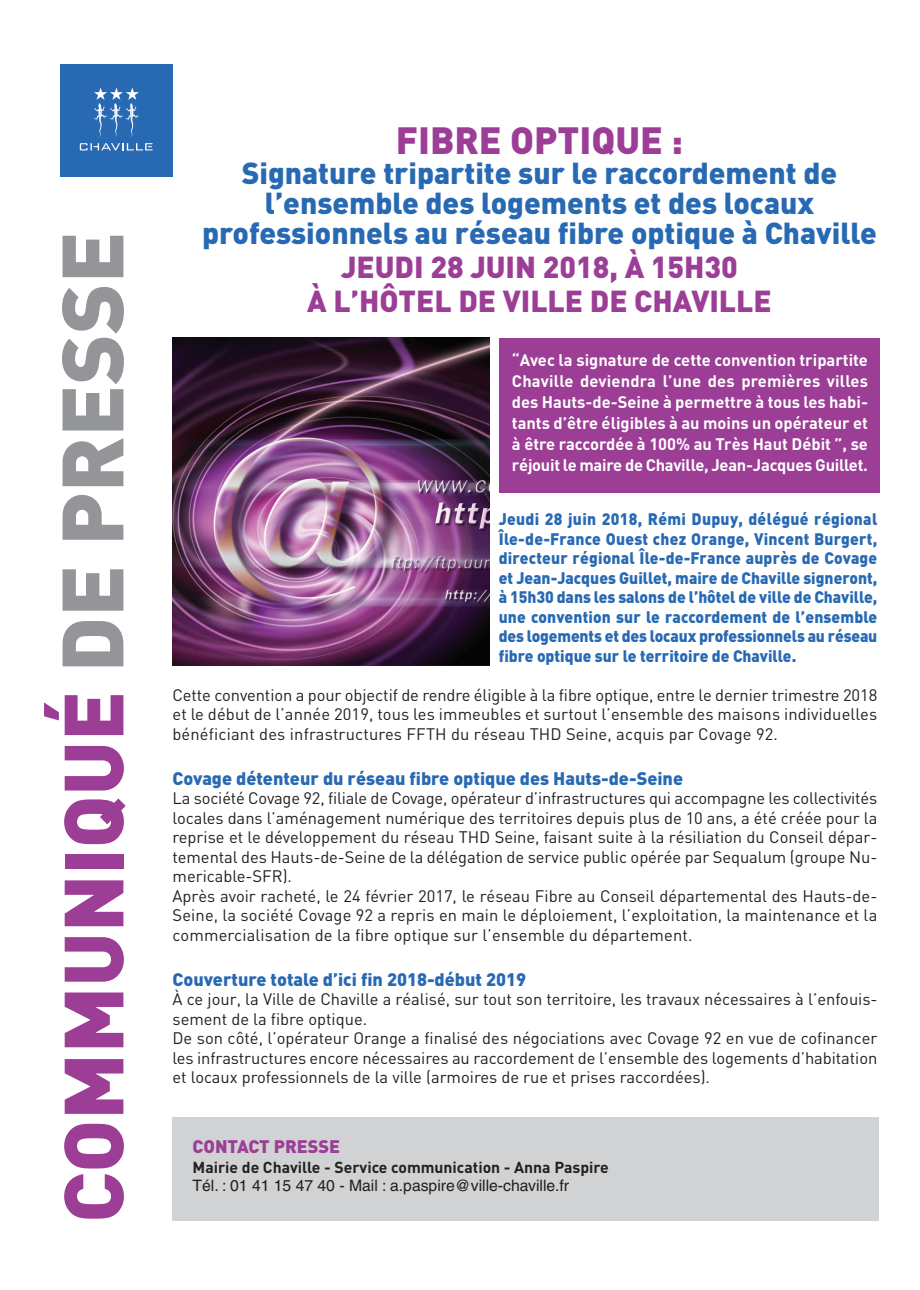
<style>
.page{position:relative;width:920px;height:1290px;background:#fff}
.page>*{position:absolute;margin:0;border:0;box-sizing:border-box;transform-origin:0 0}
.t1{font:900 82.5px "DIN";color:#9c3d96}
.t2{font:900 37.5px "DIN";color:#9c3d96}
.t3{font:900 30px/30px "DIN";color:#2869b3;text-align:center}
.t4{font:900 30px/33px "DIN";color:#9c3d96;text-align:center}
.t5{font:900 18px "DIN";color:#2869b3}
.t6{font:900 18px "DIN";color:#9c3d96}
.t7{font:16.5px/19.5px "DIN";color:#231f20}
.t8{font:900 16.5px/19.5px "DIN";color:#2869b3;text-align:justify;scale:.95 1}
.t9{font:700 16.5px/21px "DIN";letter-spacing:-.015em;color:#fff;text-align:justify}
.t10{font:700 15.75px "DIN";color:#231f20}
.t11{font:15.75px "Helvetica";color:#231f20}
.s1{font-size:85.5px;color:#939598}
</style>
<div class="page">
<div style="left:172px;top:1118px;width:707px;height:103px;background:#d1d2d4"></div>
<div style="left:60px;top:65px;width:112px;height:112px;background:#2869b3"></div>
<svg style="left:94px;top:87px;width:45px;height:50px"></svg>
<svg style="left:80px;top:143px;width:73px;height:7px"></svg>
<img style="left:172px;top:337px;width:318px;height:328px">
<div style="left:500px;top:338px;width:380px;height:155px;background:#9c3d96"></div>
<h1 class="t1" style="left:47px;top:1223px;width:993px;rotate:-90deg">COMMUNIQUÉ <span class="s1">DE PRESSE</span></h1>
<h2 class="t2" style="left:396px;top:119px;width:289px">FIBRE OPTIQUE :</h2>
<h3 class="t3" style="left:202px;top:159px;width:676px">Signature tripartite sur le raccordement de l’ensemble des logements et des locaux professionnels au réseau fibre optique à Chaville</h3>
<h3 class="t4" style="left:307px;top:252px;width:466px">JEUDI 28 JUIN 2018, À 15H30<br>À L’HÔTEL DE VILLE DE CHAVILLE</h3>
<p class="t9" style="left:512px;top:350px;width:358px">“Avec la signature de cette convention tripartite Chaville deviendra l’une des premières villes des Hauts-de-Seine à permettre à tous les habi&shy;tants d’être éligibles à au moins un opérateur et à être raccordée à 100% au Très Haut Débit ”, se réjouit le maire de Chaville, Jean-Jacques Guillet.</p>
<p class="t8" style="left:499px;top:510px;width:400px">Jeudi 28 juin 2018, Rémi Dupuy, délégué régional Île-de-France Ouest chez Orange, Vincent Burgert, directeur régional Île-de-France auprès de Covage et Jean-Jacques Guillet, maire de Chaville signeront, à 15h30 dans les salons de l’hôtel de ville de Chaville, une convention sur le raccordement de l’ensemble des logements et des locaux professionnels au réseau fibre optique sur le territoire de Chaville.</p>
<p class="t7" style="left:172px;top:685px;width:706px;text-align:justify">Cette convention a pour objectif de rendre éligible à la fibre optique, entre le dernier trimestre 2018 et le début de l’année 2019, tous les immeubles et surtout l’ensemble des maisons individuelles bénéficiant des infrastructures FFTH du réseau THD Seine, acquis par Covage 92.</p>
<p class="t5" style="left:172px;top:768px;width:512px">Covage détenteur du réseau fibre optique des Hauts-de-Seine</p>
<p class="t7" style="left:172px;top:789px;width:706px">La société Covage 92, filiale de Covage, opérateur d’infrastructures qui accompagne les collectivités locales dans l’aménagement numérique des territoires depuis plus de 10 ans, a été créée pour la reprise et le développement du réseau THD Seine, faisant suite à la résiliation du Conseil dépar&shy;temental des Hauts-de-Seine de la délégation de service public opérée par Sequalum (groupe Nu&shy;mericable-SFR).<br>Après avoir racheté, le 24 février 2017, le réseau Fibre au Conseil départemental des Hauts-de-Seine, la société Covage 92 a repris en main le déploiement, l’exploitation, la maintenance et la commercialisation de la fibre optique sur l’ensemble du département.</p>
<p class="t5" style="left:172px;top:969px;width:355px">Couverture totale d’ici fin 2018-début 2019</p>
<p class="t7" style="left:172px;top:990px;width:707px">À ce jour, la Ville de Chaville a réalisé, sur tout son territoire, les travaux nécessaires à l’enfouis&shy;sement de la fibre optique.<br>De son côté, l’opérateur Orange a finalisé des négociations avec Covage 92 en vue de cofinancer les infrastructures encore nécessaires au raccordement de l’ensemble des logements d’habitation et locaux professionnels de la ville (armoires de rue et prises raccordées).</p>
<p class="t6" style="left:193px;top:1136px;width:149px">CONTACT PRESSE</p>
<p class="t10" style="left:193px;top:1158px;width:418px">Mairie de Chaville - Service communication - Anna Paspire</p>
<p class="t11" style="left:193px;top:1179px;width:378px">Tél. : 01 41 15 47 40 - Mail : a.paspire@ville-chaville.fr</p>
</div>
